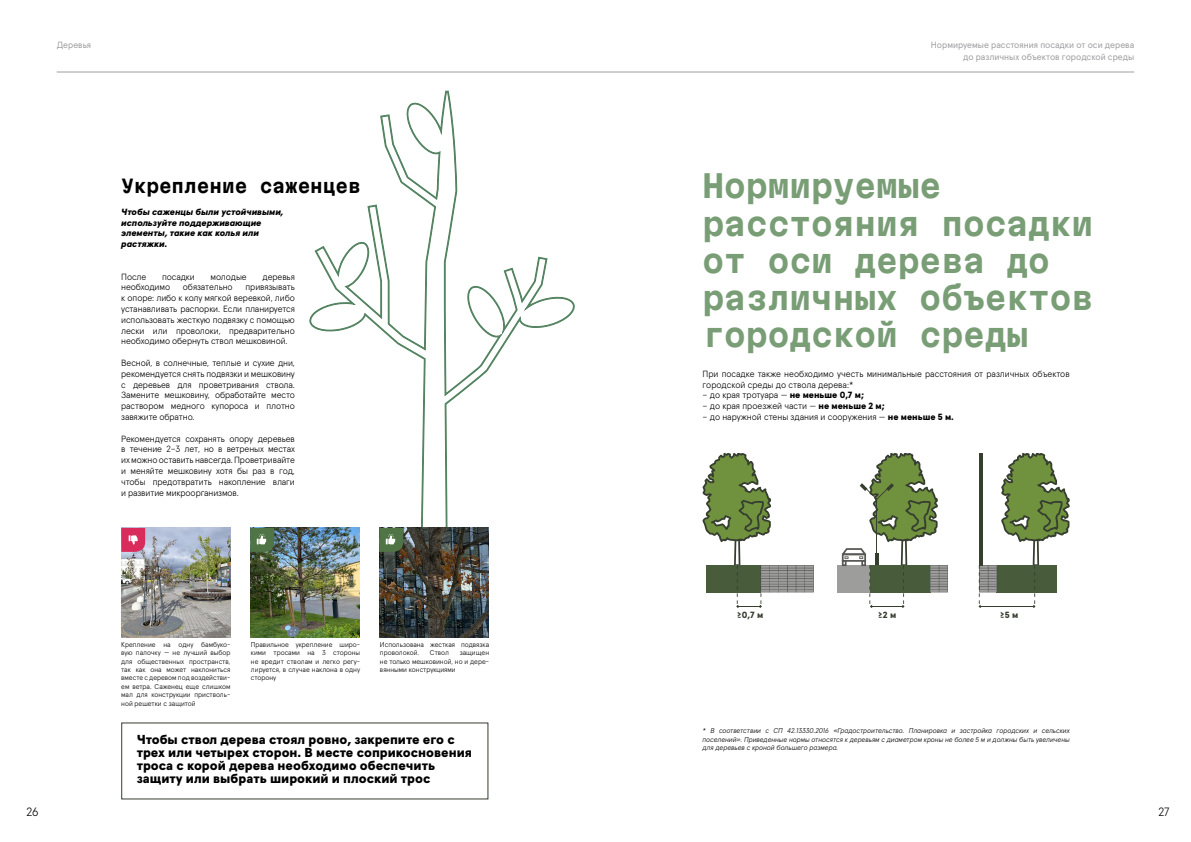
<style>
.page{position:relative;width:1191px;height:842px;background:#fff}
.page>*{position:absolute;margin:0;border:0;box-sizing:border-box;transform-origin:0 0}
.t1{font:700 31px/37.2px "Martian Mono";color:#799e76}
.t2{font:700 18px "Martian Mono";color:#000}
.t3{font:900 13px/13px "Apercu Pro";color:#000}
.t4{font:300 12px "Apercu Pro";color:#000}
.t5{font:300 9px/10.8px "Apercu Pro";letter-spacing:-.01em;color:#000;text-align:justify}
.t6{font:italic 900 9px/10.8px "Apercu Pro";letter-spacing:-.005em;color:#000}
.t7{font:9px/12px "Apercu Pro";color:#9f9fa2;text-align:right}
.t8{font:900 9px "Apercu Pro";color:#353e2f}
.t9{font:300 7px/8.4px "Apercu Pro";color:#000;text-align:justify}
.t10{font:italic 300 7px/8.4px "Apercu Pro";color:#000;text-align:justify}
.s1{font-weight:900}
</style>
<div class="page">
<svg style="left:308px;top:90px;width:267px;height:487px"></svg>
<hr style="left:57px;top:72px;width:1077px;height:1px;background:#9f9fa2">
<img style="left:250px;top:528px;width:109px;height:109px">
<img style="left:379px;top:528px;width:109px;height:109px">
<img style="left:121px;top:528px;width:109px;height:109px">
<svg style="left:250px;top:528px;width:24px;height:24px"></svg>
<svg style="left:379px;top:528px;width:24px;height:24px"></svg>
<svg style="left:121px;top:528px;width:24px;height:24px"></svg>
<div style="left:837px;top:565px;width:33px;height:27px;background:#9d9d9c"></div>
<svg style="left:702px;top:453px;width:111px;height:155px"></svg>
<svg style="left:842px;top:453px;width:106px;height:155px"></svg>
<svg style="left:978px;top:453px;width:91px;height:155px"></svg>
<hr style="left:979px;top:453px;width:4px;height:112px;background:#353e2f">
<p class="t7" style="left:57px;top:38px;width:36px">Деревья</p>
<p class="t7" style="left:930px;top:38px;width:205px">Нормируемые расстояния посадки от оси дерева до различных объектов городской среды</p>
<h2 class="t2" style="left:121px;top:173px;width:241px">Укрепление саженцев</h2>
<p class="t6" style="left:121px;top:206px;width:164px">Чтобы саженцы были устойчивыми, используйте поддерживающие элементы, такие как колья или растяжки.</p>
<p class="t5" style="left:121px;top:270px;width:27px">После</p>
<p class="t5" style="left:162px;top:270px;width:34px">посадки</p>
<p class="t5" style="left:211px;top:270px;width:38px">молодые</p>
<p class="t5" style="left:262px;top:270px;width:34px">деревья</p>
<p class="t5" style="left:121px;top:281px;width:50px">необходимо</p>
<p class="t5" style="left:183px;top:281px;width:51px">обязательно</p>
<p class="t5" style="left:121px;top:281px;width:175px;text-indent:124px">привязывать к опоре: либо к колу мягкой веревкой, либо устанавливать распорки. Если планируется использовать жесткую подвязку с помощью лески или проволоки, предварительно необходимо обернуть ствол мешковиной.</p>
<p class="t5" style="left:121px;top:357px;width:175px">Весной, в солнечные, теплые и сухие дни, рекомендуется снять подвязки и мешковину с деревьев для проветривания ствола.<br>Замените мешковину, обработайте место раствором медного купороса и плотно завяжите обратно.</p>
<p class="t5" style="left:121px;top:432px;width:175px">Рекомендуется сохранять опору деревьев в течение 2–3 лет, но в ветреных местах их можно оставить навсегда. Проветривайте и меняйте мешковину хотя бы раз в год, чтобы предотвратить накопление влаги и развитие микроорганизмов.</p>
<p class="t9" style="left:121px;top:640px;width:111px">Крепление на одну бамбуко&shy;вую палочку — не лучший выбор для общественных пространств, так как она может наклониться вместе с деревом под воздействи&shy;ем ветра. Саженец еще слишком мал для конструкции пристволь&shy;ной решетки с защитой</p>
<p class="t9" style="left:251px;top:640px;width:111px">Правильное укрепление широ&shy;кими тросами на 3 стороны не вредит стволам и легко регу&shy;лируется, в случае наклона в одну сторону</p>
<p class="t9" style="left:380px;top:640px;width:111px">Использована жесткая подвязка проволокой.</p>
<p class="t9" style="left:430px;top:648px;width:20px">Ствол</p>
<p class="t9" style="left:380px;top:648px;width:111px;text-indent:80px">защищен не только мешковиной, но и дере&shy;вянными конструкциями</p>
<h3 class="t3" style="left:137px;top:731px;width:337px">Чтобы ствол дерева стоял ровно, закрепите его с трех или четырех сторон. В месте соприкосновения троса с корой дерева необходимо обеспечить защиту или выбрать широкий и плоский трос</h3>
<h1 class="t1" style="left:702px;top:167px;width:392px">Нормируемые расстояния посадки от оси дерева до различных объектов городской среды</h1>
<p class="t5" style="left:702px;top:367px;width:369px">При посадке также необходимо учесть минимальные расстояния от различных объектов городской среды до ствола дерева:*</p>
<p class="t5" style="left:702px;top:389px;width:163px">– до края тротуара — <span class="s1">не меньше 0,7 м;</span></p>
<p class="t5" style="left:702px;top:400px;width:183px">– до края проезжей части — <span class="s1">не меньше 2 м;</span></p>
<p class="t5" style="left:702px;top:411px;width:253px">– до наружной стены здания и сооружения — <span class="s1">не меньше 5 м.</span></p>
<p class="t8" style="left:737px;top:607px;width:27px">›0,7 м</p>
<p class="t8" style="left:878px;top:607px;width:19px">›2 м</p>
<p class="t8" style="left:1000px;top:607px;width:19px">›5 м</p>
<p class="t10" style="left:702px;top:726px;width:369px">* В соответствии с СП 42.13330.2016 «Градостроительство. Планировка и застройка городских и сельских поселений». Приведенные нормы относятся к деревьям с диаметром кроны не более 5 м и должны быть увеличены для деревьев с кроной большего размера.</p>
<h3 class="t4" style="left:27px;top:803px;width:14px">26</h3>
<h3 class="t4" style="left:1158px;top:803px;width:13px">27</h3>
</div>
